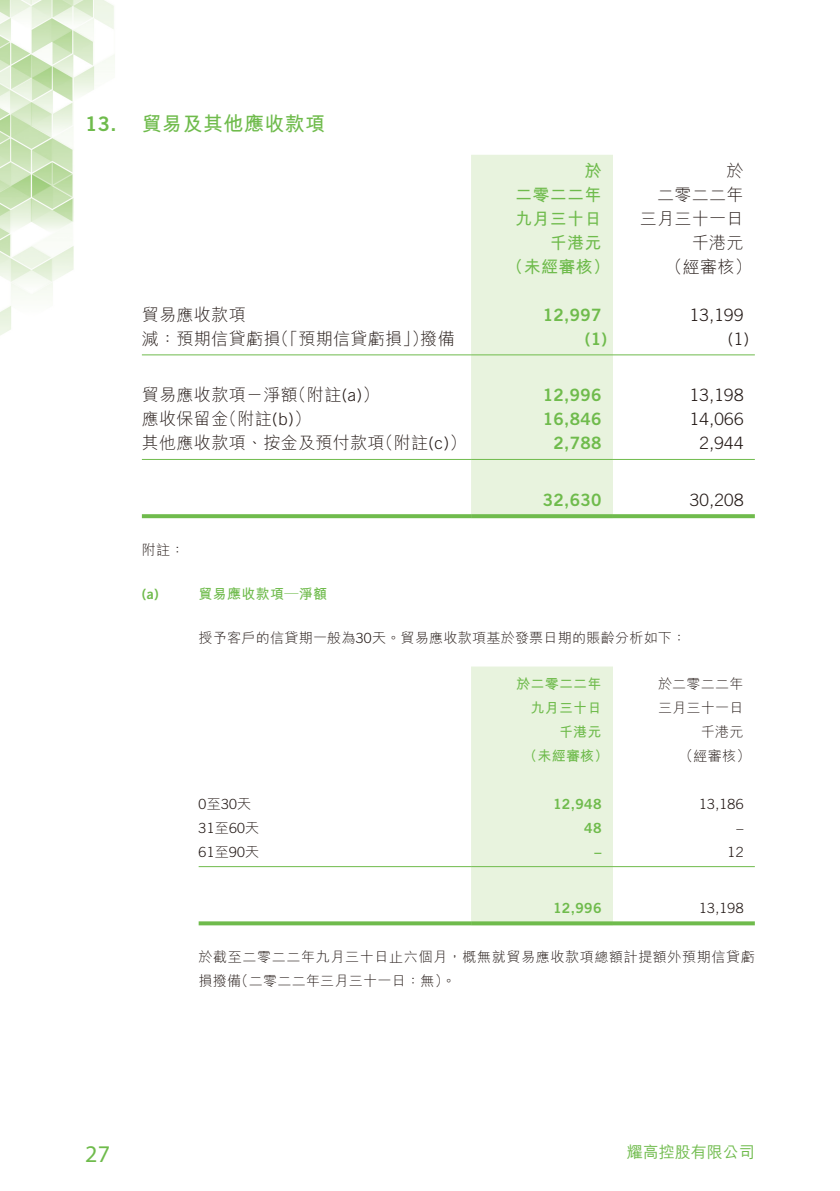
<style>
.page{position:relative;width:840px;height:1191px;background:#fff}
.page>*{position:absolute;margin:0;border:0;box-sizing:border-box;transform-origin:0 0}
.t1{font:24px "Myriad Pro";color:#6fbb4c}
.t2{font:700 20px "M Hei HK";letter-spacing:.02em;color:#6fbb4c}
.t3{font:20px "Trade Gothic LT Std Bd 2";color:#6fbb4c}
.t4{font:300 17px/24px "M Hei HK";letter-spacing:.02em;color:#231916;text-align:right}
.t5{font:300 17px "Trade Gothic LT Std";letter-spacing:.02em;color:#231916}
.t6{font:17px "Trade Gothic LT Std Bd 2";letter-spacing:.02em;color:#6fbb4c}
.t7{font:700 17px/24px "M Hei HK";letter-spacing:.02em;color:#6fbb4c;text-align:justify}
.t8{font:500 16px "M Hei HK";color:#6fbb4c}
.t9{font:300 14px/24px "M Hei HK";letter-spacing:.02em;color:#231916;text-align:right}
.t10{font:300 14px/24px "M Hei HK";letter-spacing:.045em;color:#231916}
.t11{font:300 14px "Trade Gothic LT Std";letter-spacing:.02em;color:#231916}
.t12{font:700 14px/24px "M Hei HK";letter-spacing:.02em;color:#6fbb4c;text-align:right}
.t13{font:14px "Trade Gothic LT Std Bd 2";letter-spacing:.02em;color:#6fbb4c}
.s1{font-family:"Trade Gothic LT Std"}
.s2{font-family:"M Hei HK"}
</style>
<div class="page">
<img style="left:0;top:0;width:755px;height:926px">
<div style="left:471px;top:155px;width:141px;height:359px;background:#e8f3de"></div>
<hr style="left:142px;top:354px;width:329px;height:1px;background:#6fbb4c">
<hr style="left:471px;top:354px;width:141px;height:1px;background:#6fbb4c">
<hr style="left:612px;top:354px;width:142px;height:1px;background:#6fbb4c">
<hr style="left:142px;top:459px;width:329px;height:1px;background:#6fbb4c">
<hr style="left:471px;top:459px;width:141px;height:1px;background:#6fbb4c">
<hr style="left:612px;top:459px;width:142px;height:1px;background:#6fbb4c">
<svg style="left:142px;top:514px;width:329px;height:4px"></svg>
<svg style="left:471px;top:514px;width:141px;height:4px"></svg>
<svg style="left:612px;top:514px;width:142px;height:4px"></svg>
<div style="left:471px;top:666px;width:141px;height:255px;background:#e8f3de"></div>
<hr style="left:198px;top:866px;width:273px;height:1px;background:#6fbb4c">
<hr style="left:471px;top:866px;width:141px;height:1px;background:#6fbb4c">
<hr style="left:612px;top:866px;width:142px;height:1px;background:#6fbb4c">
<svg style="left:198px;top:921px;width:273px;height:4px"></svg>
<svg style="left:471px;top:921px;width:141px;height:4px"></svg>
<svg style="left:612px;top:921px;width:142px;height:4px"></svg>
<p class="t3" style="left:85px;top:112px;width:33px">13.</p>
<p class="t2" style="left:142px;top:109px;width:185px">貿易及其他應收款項</p>
<p class="t7" style="left:515px;top:157px;width:88px;text-indent:69px">於二零二二年九月三十日</p>
<p class="t4" style="left:639px;top:158px;width:105px">於<br>二零二二年三月三十一日千港元</p>
<p class="t7" style="left:549px;top:229px;width:53px">千港元</p>
<p class="t7" style="left:506px;top:253px;width:105px">（未經審核）</p>
<p class="t4" style="left:665px;top:254px;width:88px">（經審核(</p>
<p class="t4" style="left:142px;top:302px;width:105px">貿易應收款項</p>
<p class="t6" style="left:542px;top:304px;width:60px">12,997</p>
<p class="t5" style="left:689px;top:304px;width:55px">13,199</p>
<p class="t4" style="left:142px;top:326px;width:140px">減：預期信貸虧損</p>
<p class="t4" style="left:272px;top:326px;width:158px">（「預期信貸虧損」）</p>
<p class="t4" style="left:420px;top:326px;width:36px">撥備</p>
<p class="t6" style="left:584px;top:328px;width:24px">1) (</p>
<p class="t5" style="left:727px;top:328px;width:23px">(1)</p>
<p class="t4" style="left:289px;top:383px;width:91px">（附註 (<span class="s1">(a(</span></p>
<p class="t4" style="left:142px;top:383px;width:157px">貿易應收款項－淨額</p>
<p class="t6" style="left:542px;top:384px;width:60px">12,996</p>
<p class="t5" style="left:689px;top:385px;width:55px">13,198</p>
<p class="t4" style="left:220px;top:407px;width:92px">（附註 (<span class="s1">(b(</span></p>
<p class="t4" style="left:142px;top:407px;width:88px">應收保留金</p>
<p class="t6" style="left:542px;top:408px;width:60px">16,846</p>
<p class="t5" style="left:689px;top:409px;width:55px">14,066</p>
<p class="t4" style="left:142px;top:431px;width:244px">其他應收款項、按金及預付款項</p>
<p class="t4" style="left:376px;top:431px;width:91px">（附註 (<span class="s1">(c(</span></p>
<p class="t6" style="left:553px;top:432px;width:50px">2,788</p>
<p class="t5" style="left:699px;top:433px;width:45px">2,944</p>
<p class="t6" style="left:542px;top:489px;width:60px">32,630</p>
<p class="t5" style="left:689px;top:489px;width:55px">30,208</p>
<p class="t9" style="left:142px;top:537px;width:44px">附註：</p>
<p class="t13" style="left:142px;top:585px;width:18px">a( )</p>
<p class="t12" style="left:198px;top:580px;width:130px">貿易應收款項—淨額</p>
<p class="t9" style="left:198px;top:625px;width:489px">授予客戶的信貸期一般為<span class="s1">30</span>天。貿易應收款項基於發票日期的賬齡分析如下：</p>
<p class="t12" style="left:516px;top:670px;width:87px">於二零二二年九月三十日</p>
<p class="t9" style="left:657px;top:671px;width:87px">於二零二二年三月三十一日千港元</p>
<p class="t12" style="left:558px;top:718px;width:44px">千港元</p>
<p class="t12" style="left:523px;top:742px;width:87px">（未經審核）</p>
<p class="t9" style="left:679px;top:743px;width:73px">（經審核(</p>
<p class="t11" style="left:198px;top:795px;width:54px"><span class="s2">至</span>0 30<span class="s2">天</span></p>
<p class="t13" style="left:553px;top:795px;width:50px">12,948</p>
<p class="t11" style="left:698px;top:795px;width:46px">13,186</p>
<p class="t11" style="left:198px;top:819px;width:62px">31<span class="s2">至</span>60<span class="s2">天</span></p>
<p class="t13" style="left:584px;top:819px;width:19px">48</p>
<p class="t11" style="left:736px;top:819px;width:8px">–</p>
<p class="t11" style="left:198px;top:843px;width:62px">61<span class="s2">至</span>90<span class="s2">天</span></p>
<p class="t13" style="left:594px;top:843px;width:8px">–</p>
<p class="t11" style="left:727px;top:843px;width:17px">12</p>
<p class="t13" style="left:553px;top:899px;width:50px">12,996</p>
<p class="t10" style="left:234px;top:944px;width:521px;text-indent:-36px">於截至二零二二年九月三十日止六個月，概無就貿易應收款項總額計提額外預期信貸虧（二零二二年三月三十一日：無。(</p>
<p class="t11" style="left:698px;top:900px;width:46px">13,198</p>
<p class="t9" style="left:198px;top:968px;width:44px">損撥備</p>
<h1 class="t1" style="left:85px;top:1139px;width:27px">27</h1>
<p class="t8" style="left:626px;top:1140px;width:129px">耀高控股有限公司</p>
</div>
